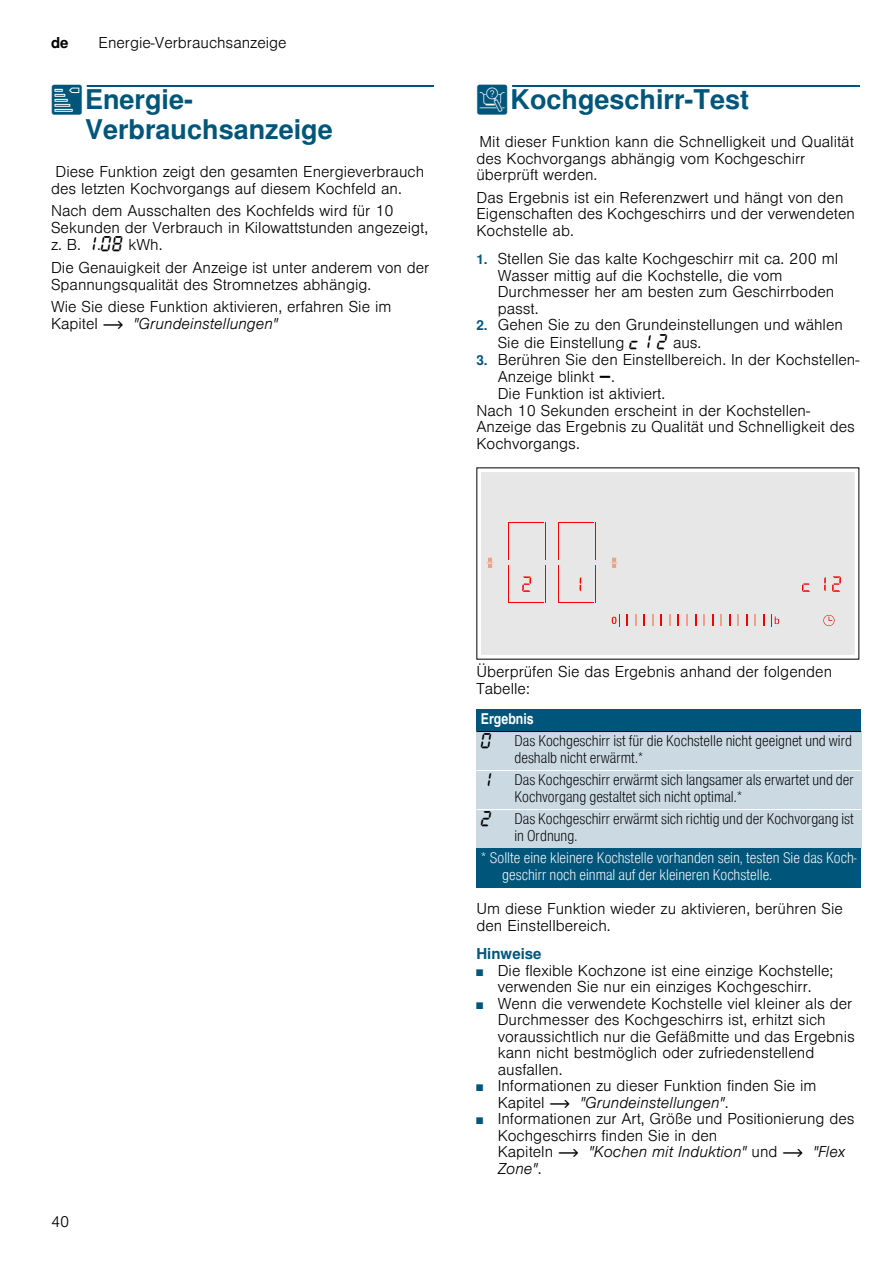
<style>
.page{position:relative;width:893px;height:1263px;background:#fff}
.page>*{position:absolute;margin:0;border:0;box-sizing:border-box;transform-origin:0 0}
.t1{font:700 27px/30px "Nimbus San L";color:#00567a}
.t2{font:16.5px "BSH Symb All";color:#000}
.t3{font:300 15px/16.5px "Nimbus San L";color:#000}
.t4{font:15px/16.5px "Nimbus San L Lig Con";color:#000}
.t5{font:15px/16.5px "Nimbus San L Lig Con";color:#fff}
.t6{font:700 15px "Nimbus San L";color:#00567a}
.t7{font:15px "Nimbus San L Bol Con";color:#fff}
.t8{font:700 15px "Nimbus San L";color:#000}
.s1{font-family:"BSH Symb PG2";font-weight:400}
.s2{font-family:"BSH Symb All";font-weight:400;font-size:16.5px}
.s3{font-family:"BSH Symb PH1";font-weight:400}
.s4{font-style:italic}
.s5{font-weight:700;font-size:13.5px;color:#00567a}
.s6{font-family:"BSH Symb Gaggenau";font-weight:400;font-size:16.5px}
.s7{font-size:9px;color:#00567a}
</style>
<div class="page">
<div style="left:87px;top:85px;width:347px;height:2px;border:1px solid #00567a"></div>
<div style="left:512px;top:85px;width:347px;height:2px;border:1px solid #00567a"></div>
<div style="left:476px;top:709px;width:385px;height:22px;background:#00567a"></div>
<div style="left:476px;top:731px;width:34px;height:39px;background:#cbd9e3"></div>
<div style="left:510px;top:731px;width:351px;height:39px;background:#cbd9e3"></div>
<div style="left:476px;top:770px;width:34px;height:39px;background:#cbd9e3"></div>
<div style="left:510px;top:770px;width:351px;height:39px;background:#cbd9e3"></div>
<div style="left:476px;top:809px;width:34px;height:39px;background:#cbd9e3"></div>
<div style="left:510px;top:809px;width:351px;height:39px;background:#cbd9e3"></div>
<div style="left:476px;top:848px;width:385px;height:39px;background:#00567a"></div>
<hr style="left:476px;top:731px;width:385px;height:1px;background:#000">
<hr style="left:476px;top:770px;width:385px;height:1px;background:#fff">
<hr style="left:476px;top:809px;width:385px;height:1px;background:#fff">
<div style="left:481px;top:472px;width:374px;height:183px;background:#e7e7e7"></div>
<svg style="left:611px;top:614px;width:8px;height:13px"></svg>
<svg style="left:771px;top:614px;width:11px;height:13px"></svg>
<svg style="left:626px;top:614px;width:2px;height:12px"></svg>
<svg style="left:635px;top:614px;width:1px;height:12px"></svg>
<svg style="left:652px;top:614px;width:1px;height:12px"></svg>
<svg style="left:669px;top:614px;width:1px;height:12px"></svg>
<svg style="left:686px;top:614px;width:1px;height:12px"></svg>
<svg style="left:703px;top:614px;width:2px;height:12px"></svg>
<svg style="left:720px;top:614px;width:2px;height:12px"></svg>
<svg style="left:737px;top:614px;width:2px;height:12px"></svg>
<svg style="left:754px;top:614px;width:2px;height:12px"></svg>
<svg style="left:643px;top:614px;width:2px;height:12px"></svg>
<svg style="left:660px;top:614px;width:2px;height:12px"></svg>
<svg style="left:677px;top:614px;width:2px;height:12px"></svg>
<svg style="left:694px;top:614px;width:2px;height:12px"></svg>
<svg style="left:711px;top:614px;width:2px;height:12px"></svg>
<svg style="left:728px;top:614px;width:2px;height:12px"></svg>
<svg style="left:745px;top:614px;width:2px;height:12px"></svg>
<svg style="left:763px;top:614px;width:1px;height:12px"></svg>
<svg style="left:823px;top:615px;width:11px;height:11px"></svg>
<svg style="left:831px;top:576px;width:10px;height:27px"></svg>
<svg style="left:817px;top:576px;width:8px;height:27px"></svg>
<svg style="left:784px;top:583px;width:26px;height:9px"></svg>
<svg style="left:561px;top:568px;width:31px;height:32px"></svg>
<hr style="left:559px;top:602px;width:35px;height:1px;background:#f40000">
<hr style="left:558px;top:565px;width:1px;height:38px;background:#f40000">
<hr style="left:595px;top:565px;width:1px;height:38px;background:#f40000">
<hr style="left:559px;top:522px;width:35px;height:1px;background:#f40000">
<hr style="left:558px;top:522px;width:1px;height:38px;background:#f40000">
<hr style="left:595px;top:522px;width:1px;height:38px;background:#f40000">
<hr style="left:509px;top:602px;width:35px;height:1px;background:#f40000">
<hr style="left:508px;top:565px;width:1px;height:38px;background:#f40000">
<hr style="left:544px;top:565px;width:1px;height:38px;background:#f40000">
<hr style="left:509px;top:522px;width:35px;height:1px;background:#f40000">
<hr style="left:508px;top:522px;width:1px;height:38px;background:#f40000">
<hr style="left:544px;top:522px;width:1px;height:38px;background:#f40000">
<svg style="left:511px;top:568px;width:31px;height:32px"></svg>
<svg style="left:486px;top:558px;width:7px;height:10px"></svg>
<svg style="left:610px;top:558px;width:7px;height:10px"></svg>
<p class="t8" style="left:51px;top:34px;width:19px">de</p>
<p class="t3" style="left:99px;top:33px;width:190px">Energie-Verbrauchsanzeige</p>
<h1 class="t1" style="left:85px;top:84px;width:249px;text-indent:-34px"><span class="s1">[</span>Energie-<br>Verbrauchsanzeige</h1>
<p class="t3" style="left:51px;top:162px;width:374px">Diese Funktion zeigt den gesamten Energieverbrauch des letzten Kochvorgangs auf diesem Kochfeld an.</p>
<p class="t3" style="left:51px;top:201px;width:378px;line-height:17px">Nach dem Ausschalten des Kochfelds wird für 10<br>Sekunden der Verbrauch in Kilowattstunden angezeigt, z. B. <span class="s2">‚</span>.<span class="s2">‹‰</span> kWh.</p>
<p class="t3" style="left:51px;top:258px;width:380px">Die Genauigkeit der Anzeige ist unter anderem von der<br>Spannungsqualität des Stromnetzes abhängig.</p>
<p class="t3" style="left:51px;top:297px;width:342px">Wie Sie diese Funktion aktivieren, erfahren Sie im<br>Kapitel <span class="s3">~</span> <span class="s4">"Grundeinstellungen"</span></p>
<h1 class="t1" style="left:476px;top:84px;width:274px"><span class="s1">t</span>Kochgeschirr-Test</h1>
<p class="t3" style="left:476px;top:132px;width:379px">Mit dieser Funktion kann die Schnelligkeit und Qualität des Kochvorgangs abhängig vom Kochgeschirr überprüft werden.</p>
<p class="t3" style="left:476px;top:188px;width:380px">Das Ergebnis ist ein Referenzwert und hängt von den<br>Eigenschaften des Kochgeschirrs und der verwendeten<br>Kochstelle ab.</p>
<p class="t3" style="left:497px;top:249px;width:342px;text-indent:-21px"><span class="s5">1.</span> Stellen Sie das kalte Kochgeschirr mit ca. 200 ml Wasser mittig auf die Kochstelle, die vom Durchmesser her am besten zum Geschirrboden passt.</p>
<p class="t3" style="left:497px;top:315px;width:347px;line-height:17.5px;text-indent:-21px"><span class="s5">2.</span> Gehen Sie zu den Grundeinstellungen und wählen<br>Sie die Einstellung <span class="s2">™‚ ƒ</span> aus.</p>
<p class="t3" style="left:476px;top:350px;width:384px"><span class="s5">3.</span> Berühren Sie den Einstellbereich. In der Kochstellen-</p>
<p class="t3" style="left:497px;top:367px;width:119px">Anzeige blinkt <span class="s6">A</span>.</p>
<p class="t3" style="left:497px;top:384px;width:169px">Die Funktion ist aktiviert.</p>
<p class="t3" style="left:476px;top:401px;width:335px">Nach 10 Sekunden erscheint in der Kochstellen-</p>
<p class="t3" style="left:476px;top:417px;width:380px">Anzeige das Ergebnis zu Qualität und Schnelligkeit des</p>
<p class="t3" style="left:476px;top:434px;width:105px">Kochvorgangs.</p>
<p class="t3" style="left:51px;top:1212px;width:20px">40</p>
<p class="t3" style="left:476px;top:662px;width:357px">Überprüfen Sie das Ergebnis anhand der folgenden<br>Tabelle:</p>
<p class="t7" style="left:481px;top:709px;width:54px">Ergebnis</p>
<p class="t2" style="left:481px;top:732px;width:13px">‹</p>
<p class="t4" style="left:514px;top:732px;width:339px">Das Kochgeschirr ist für die Kochstelle nicht geeignet und wird deshalb nicht erwärmt.*</p>
<p class="t2" style="left:481px;top:771px;width:13px">‚</p>
<p class="t4" style="left:514px;top:771px;width:341px">Das Kochgeschirr erwärmt sich langsamer als erwartet und der<br>Kochvorgang gestaltet sich nicht optimal.*</p>
<p class="t2" style="left:481px;top:810px;width:13px">ƒ</p>
<p class="t4" style="left:514px;top:810px;width:341px">Das Kochgeschirr erwärmt sich richtig und der Kochvorgang ist in Ordnung.</p>
<p class="t5" style="left:502px;top:849px;width:356px;text-indent:-21px">* Sollte eine kleinere Kochstelle vorhanden sein, testen Sie das Koch&shy;geschirr noch einmal auf der kleineren Kochstelle.</p>
<p class="t3" style="left:476px;top:899px;width:368px">Um diese Funktion wieder zu aktivieren, berühren Sie den Einstellbereich.</p>
<p class="t6" style="left:476px;top:944px;width:67px">Hinweise</p>
<p class="t3" style="left:476px;top:960px;width:358px;text-align:center"><span class="s7">■</span> Die flexible Kochzone ist eine einzige Kochstelle; verwenden Sie nur ein einziges Kochgeschirr.</p>
<p class="t3" style="left:497px;top:993px;width:358px;text-indent:-21px"><span class="s7">■</span> Wenn die verwendete Kochstelle viel kleiner als der Durchmesser des Kochgeschirrs ist, erhitzt sich voraussichtlich nur die Gefäßmitte und das Ergebnis kann nicht bestmöglich oder zufriedenstellend ausfallen.</p>
<p class="t3" style="left:497px;top:1076px;width:320px;text-indent:-21px"><span class="s7">■</span> Informationen zu dieser Funktion finden Sie im<br>Kapitel <span class="s3">~</span> <span class="s4">"Grundeinstellungen"</span>.</p>
<p class="t3" style="left:497px;top:1109px;width:358px;text-indent:-21px"><span class="s7">■</span> Informationen zur Art, Größe und Positionierung des Kochgeschirrs finden Sie in den<br>Kapiteln <span class="s3">~</span> <span class="s4">"Kochen mit Induktion"</span> und <span class="s3">~</span> <span class="s4">"Flex Zone"</span>.</p>
</div>
